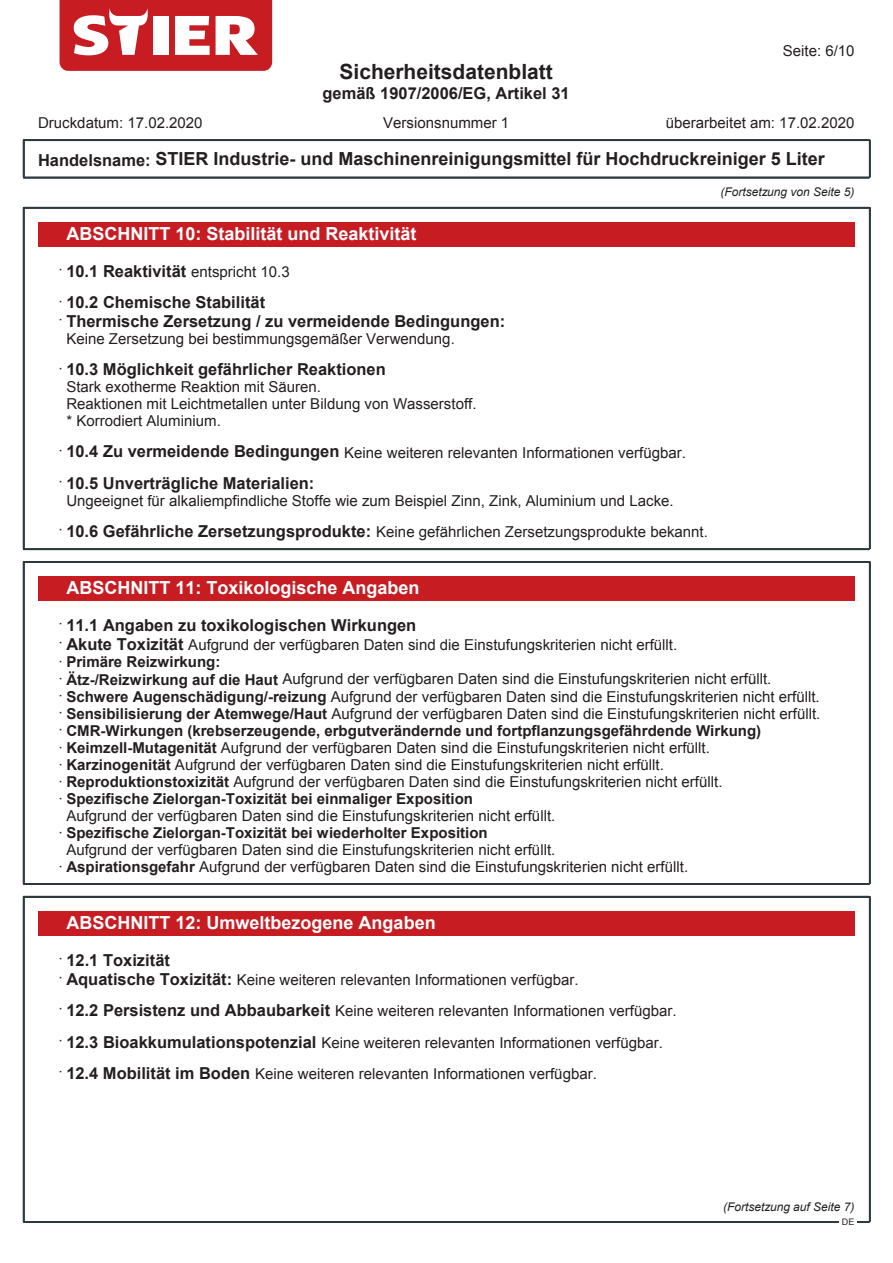
<style>
.page{position:relative;width:893px;height:1263px;background:#fff}
.page>*{position:absolute;margin:0;border:0;box-sizing:border-box;transform-origin:0 0}
.t1{font:700 21px "Arial";color:#231f20}
.t2{font:700 18px "Arial";color:#fff}
.t3{font:700 18px "Arial";color:#231f20}
.t4{font:700 16.5px/18.8px "Arial";color:#231f20}
.t5{font:15px/31.3px "Arial";color:#231f20}
.t6{font:700 15px "Arial";color:#231f20}
.t7{font:italic 12px "Arial";color:#231f20}
.t8{font:9px "Arial";color:#231f20}
.s1{font-size:16.5px}
.s2{font-weight:700;font-size:16.5px}
.s3{font-weight:400;font-size:15px}
.s4{font-weight:400}
.s5{font-weight:700}
</style>
<div class="page">
<div style="left:38px;top:222px;width:816px;height:25px;background:#c61c22"></div>
<div style="left:38px;top:576px;width:816px;height:24px;background:#c61c22"></div>
<div style="left:38px;top:912px;width:816px;height:24px;background:#c61c22"></div>
<svg style="left:60px;top:0;width:212px;height:71px"></svg>
<hr style="left:23px;top:140px;width:846px;height:1px;background:#2e393e">
<hr style="left:23px;top:177px;width:846px;height:1px;background:#2e393e">
<hr style="left:23px;top:178px;width:846px;height:1px;background:#2e393e">
<hr style="left:23px;top:140px;width:1px;height:37px;background:#2e393e">
<hr style="left:869px;top:140px;width:1px;height:37px;background:#2e393e">
<hr style="left:24px;top:140px;width:1px;height:37px;background:#2e393e">
<hr style="left:870px;top:140px;width:1px;height:37px;background:#2e393e">
<hr style="left:23px;top:207px;width:846px;height:1px;background:#2e393e">
<hr style="left:23px;top:208px;width:846px;height:1px;background:#2e393e">
<hr style="left:23px;top:549px;width:846px;height:1px;background:#2e393e">
<hr style="left:23px;top:207px;width:1px;height:342px;background:#2e393e">
<hr style="left:869px;top:207px;width:1px;height:342px;background:#2e393e">
<hr style="left:24px;top:207px;width:1px;height:342px;background:#2e393e">
<hr style="left:870px;top:207px;width:1px;height:342px;background:#2e393e">
<hr style="left:23px;top:561px;width:846px;height:1px;background:#2e393e">
<hr style="left:23px;top:562px;width:846px;height:1px;background:#2e393e">
<hr style="left:23px;top:883px;width:846px;height:1px;background:#2e393e">
<hr style="left:23px;top:884px;width:846px;height:1px;background:#2e393e">
<hr style="left:23px;top:562px;width:1px;height:322px;background:#2e393e">
<hr style="left:869px;top:562px;width:1px;height:322px;background:#2e393e">
<hr style="left:24px;top:562px;width:1px;height:322px;background:#2e393e">
<hr style="left:870px;top:562px;width:1px;height:322px;background:#2e393e">
<hr style="left:23px;top:896px;width:846px;height:1px;background:#2e393e">
<hr style="left:23px;top:897px;width:846px;height:1px;background:#2e393e">
<hr style="left:23px;top:1221px;width:846px;height:1px;background:#2e393e">
<hr style="left:23px;top:1222px;width:846px;height:1px;background:#2e393e">
<svg style="left:839px;top:1221px;width:18px;height:2px"></svg>
<hr style="left:23px;top:896px;width:1px;height:326px;background:#2e393e">
<hr style="left:869px;top:896px;width:1px;height:326px;background:#2e393e">
<hr style="left:24px;top:896px;width:1px;height:326px;background:#2e393e">
<hr style="left:870px;top:896px;width:1px;height:326px;background:#2e393e">
<h1 class="t1" style="left:339px;top:58px;width:215px">Sicherheitsdatenblatt</h1>
<p class="t4" style="left:322px;top:84px;width:249px">gemäß 1907/2006/EG, Artikel 31</p>
<p class="t5" style="left:783px;top:35px;width:73px">Seite: 6/10</p>
<p class="t5" style="left:38px;top:107px;width:166px">Druckdatum: 17.02.2020</p>
<p class="t5" style="left:383px;top:107px;width:128px">Versionsnummer 1</p>
<p class="t5" style="left:666px;top:107px;width:190px">überarbeitet am: 17.02.2020</p>
<p class="t3" style="left:38px;top:147px;width:788px"><span class="s1">Handelsname:</span> STIER Industrie- und Maschinenreinigungsmittel für Hochdruckreiniger 5 Liter</p>
<p class="t7" style="left:720px;top:184px;width:135px">(Fortsetzung von Seite 5)</p>
<p class="t2" style="left:66px;top:222px;width:352px">ABSCHNITT 10: Stabilität und Reaktivität</p>
<p class="t5" style="left:58px;top:256px;width:233px">· <span class="s2">10.1 Reaktivität</span> entspricht 10.3</p>
<p class="t4" style="left:58px;top:294px;width:449px"><span class="s3">·</span> 10.2 Chemische Stabilität<br><span class="s3">·</span> Thermische Zersetzung / zu vermeidende Bedingungen:</p>
<p class="t5" style="left:66px;top:323px;width:390px">Keine Zersetzung bei bestimmungsgemäßer Verwendung.</p>
<p class="t4" style="left:58px;top:361px;width:329px"><span class="s3">·</span> 10.3 Möglichkeit gefährlicher Reaktionen</p>
<p class="t5" style="left:66px;top:379px;width:412px;line-height:16.8px">Stark exotherme Reaktion mit Säuren.<br>Reaktionen mit Leichtmetallen unter Bildung von Wasserstoff. * Korrodiert Aluminium.</p>
<p class="t5" style="left:58px;top:437px;width:629px">· <span class="s2">10.4 Zu vermeidende Bedingungen</span> Keine weiteren relevanten Informationen verfügbar.</p>
<p class="t4" style="left:58px;top:474px;width:258px"><span class="s3">·</span> 10.5 Unverträgliche Materialien:</p>
<p class="t5" style="left:58px;top:485px;width:651px;text-indent:8px">Ungeeignet für alkaliempfindliche Stoffe wie zum Beispiel Zinn, Zink, Aluminium und Lacke.<br>· <span class="s2">10.6 Gefährliche Zersetzungsprodukte:</span> Keine gefährlichen Zersetzungsprodukte bekannt.</p>
<p class="t2" style="left:66px;top:576px;width:355px">ABSCHNITT 11: Toxikologische Angaben</p>
<p class="t4" style="left:58px;top:617px;width:360px"><span class="s3">·</span> 11.1 Angaben zu toxikologischen Wirkungen</p>
<p class="t5" style="left:58px;top:629px;width:621px">· <span class="s2">Akute Toxizität</span> Aufgrund der verfügbaren Daten sind die Einstufungskriterien nicht erfüllt.</p>
<p class="t6" style="left:58px;top:652px;width:164px"><span class="s4">·</span> Primäre Reizwirkung:</p>
<p class="t5" style="left:58px;top:664px;width:715px">· <span class="s5">Ätz-/Reizwirkung auf die Haut</span> Aufgrund der verfügbaren Daten sind die Einstufungskriterien nicht erfüllt.</p>
<p class="t5" style="left:58px;top:681px;width:763px">· <span class="s5">Schwere Augenschädigung/-reizung</span> Aufgrund der verfügbaren Daten sind die Einstufungskriterien nicht erfüllt.</p>
<p class="t5" style="left:58px;top:698px;width:764px">· <span class="s5">Sensibilisierung der Atemwege/Haut</span> Aufgrund der verfügbaren Daten sind die Einstufungskriterien nicht erfüllt.</p>
<p class="t6" style="left:58px;top:721px;width:705px"><span class="s4">·</span> CMR-Wirkungen (krebserzeugende, erbgutverändernde und fortpflanzungsgefährdende Wirkung)</p>
<p class="t5" style="left:58px;top:732px;width:653px">· <span class="s5">Keimzell-Mutagenität</span> Aufgrund der verfügbaren Daten sind die Einstufungskriterien nicht erfüllt.</p>
<p class="t5" style="left:58px;top:749px;width:607px">· <span class="s5">Karzinogenität</span> Aufgrund der verfügbaren Daten sind die Einstufungskriterien nicht erfüllt.</p>
<p class="t5" style="left:58px;top:766px;width:666px">· <span class="s5">Reproduktionstoxizität</span> Aufgrund der verfügbaren Daten sind die Einstufungskriterien nicht erfüllt.</p>
<p class="t6" style="left:58px;top:789px;width:416px"><span class="s4">·</span> Spezifische Zielorgan-Toxizität bei einmaliger Exposition</p>
<p class="t5" style="left:66px;top:800px;width:490px">Aufgrund der verfügbaren Daten sind die Einstufungskriterien nicht erfüllt.</p>
<p class="t6" style="left:58px;top:823px;width:431px"><span class="s4">·</span> Spezifische Zielorgan-Toxizität bei wiederholter Exposition</p>
<p class="t5" style="left:66px;top:834px;width:490px">Aufgrund der verfügbaren Daten sind die Einstufungskriterien nicht erfüllt.</p>
<p class="t5" style="left:58px;top:851px;width:632px">· <span class="s5">Aspirationsgefahr</span> Aufgrund der verfügbaren Daten sind die Einstufungskriterien nicht erfüllt.</p>
<p class="t2" style="left:66px;top:911px;width:371px">ABSCHNITT 12: Umweltbezogene Angaben</p>
<p class="t4" style="left:58px;top:951px;width:113px"><span class="s3">·</span> 12.1 Toxizität</p>
<p class="t5" style="left:58px;top:964px;width:620px">· <span class="s2">Aquatische Toxizität:</span> Keine weiteren relevanten Informationen verfügbar.<br>· <span class="s2">12.2 Persistenz und Abbaubarkeit</span> Keine weiteren relevanten Informationen verfügbar. · <span class="s2">12.3 Bioakkumulationspotenzial</span> Keine weiteren relevanten Informationen verfügbar.<br>· <span class="s2">12.4 Mobilität im Boden</span> Keine weiteren relevanten Informationen verfügbar.</p>
<p class="t7" style="left:723px;top:1199px;width:133px">(Fortsetzung auf Seite 7)</p>
<p class="t8" style="left:842px;top:1216px;width:14px">DE</p>
</div>
